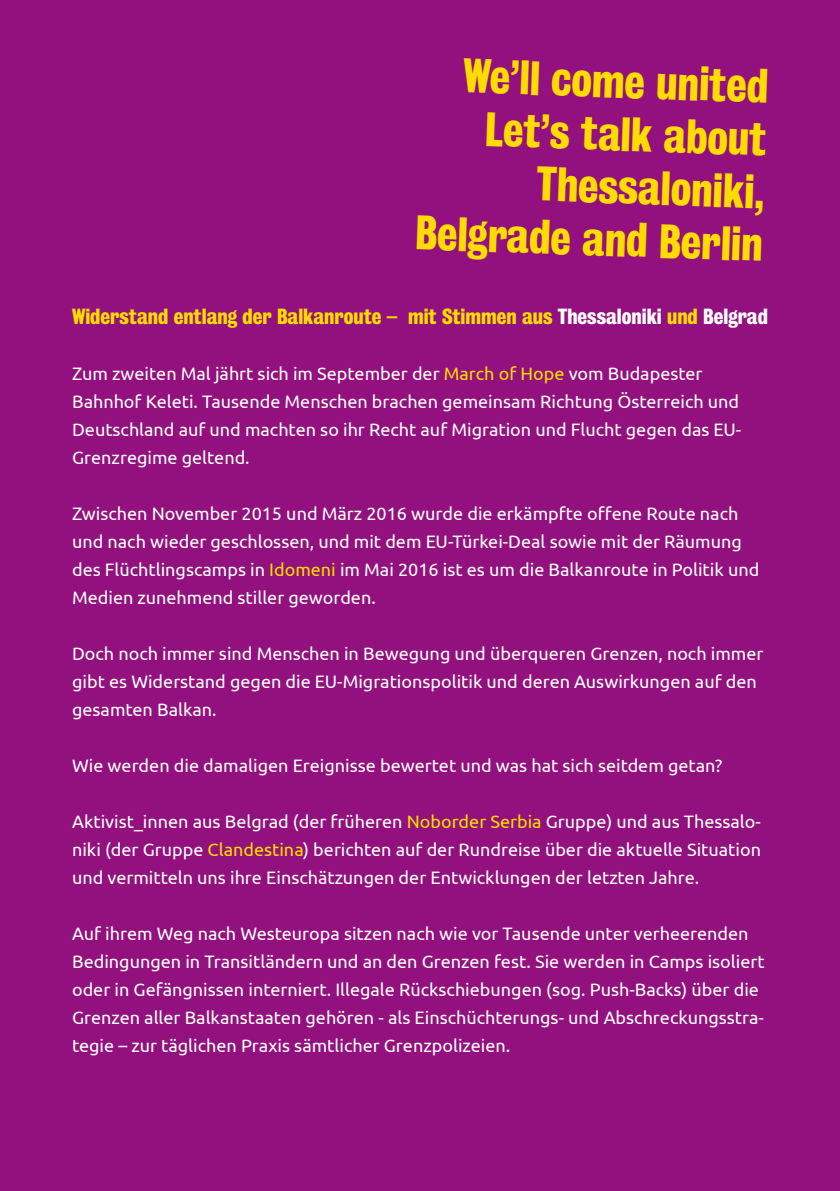
<style>
.page{position:relative;width:840px;height:1191px;background:#fff}
.page>*{position:absolute;margin:0;border:0;box-sizing:border-box;transform-origin:0 0}
.t1{font:44px/52.8px "Bureau Grotesque Three Seven";color:#ffdc00;text-align:right}
.t2{font:20px "Bureau Grotesque Three Seven";color:#ffdc00;scale:1.05 1}
.t3{font:18px/28px "Ubuntu";color:#fff}
.s1{color:#fff}
.s2{color:#ffdc00}
</style>
<div class="page">
<div style="left:0;top:0;width:839px;height:1191px;background:#93117e"></div>
<h1 class="t1" style="left:421px;top:48px;width:349px;rotate:2deg">We’ll come united<br>Let’s talk about<br>Thessaloniki,<br>Belgrade and Berlin</h1>
<p class="t2" style="left:72px;top:305px;width:663px">Widerstand entlang der Balkanroute – mit Stimmen aus <span class="s1">Thessaloniki</span> und <span class="s1">Belgrad</span></p>
<p class="t3" style="left:72px;top:359px;width:670px">Zum zweiten Mal jährt sich im September der <span class="s2">March of Hope</span> vom Budapester Bahnhof Keleti. Tausende Menschen brachen gemeinsam Richtung Österreich und Deutschland auf und machten so ihr Recht auf Migration und Flucht gegen das EU-Grenzregime geltend.</p>
<p class="t3" style="left:72px;top:499px;width:688px">Zwischen November 2015 und März 2016 wurde die erkämpfte offene Route nach und nach wieder geschlossen, und mit dem EU-Türkei-Deal sowie mit der Räumung des Flüchtlingscamps in <span class="s2">Idomeni</span> im Mai 2016 ist es um die Balkanroute in Politik und Medien zunehmend stiller geworden.</p>
<p class="t3" style="left:72px;top:639px;width:692px">Doch noch immer sind Menschen in Bewegung und überqueren Grenzen, noch immer gibt es Widerstand gegen die EU-Migrationspolitik und deren Auswirkungen auf den gesamten Balkan.</p>
<p class="t3" style="left:72px;top:751px;width:651px">Wie werden die damaligen Ereignisse bewertet und was hat sich seitdem getan?</p>
<p class="t3" style="left:72px;top:807px;width:690px;text-align:justify">Aktivist_innen aus Belgrad (der früheren <span class="s2">Noborder Serbia</span> Gruppe) und aus Thessalo&shy;niki (der Gruppe <span class="s2">Clandestina</span>) berichten auf der Rundreise über die aktuelle Situation und vermitteln uns ihre Einschätzungen der Entwicklungen der letzten Jahre.</p>
<p class="t3" style="left:72px;top:919px;width:693px">Auf ihrem Weg nach Westeuropa sitzen nach wie vor Tausende unter verheerenden Bedingungen in Transitländern und an den Grenzen fest. Sie werden in Camps isoliert oder in Gefängnissen interniert. Illegale Rückschiebungen (sog. Push-Backs) über die Grenzen aller Balkanstaaten gehören - als Einschüchterungs- und Abschreckungsstra&shy;tegie – zur täglichen Praxis sämtlicher Grenzpolizeien.</p>
</div>
